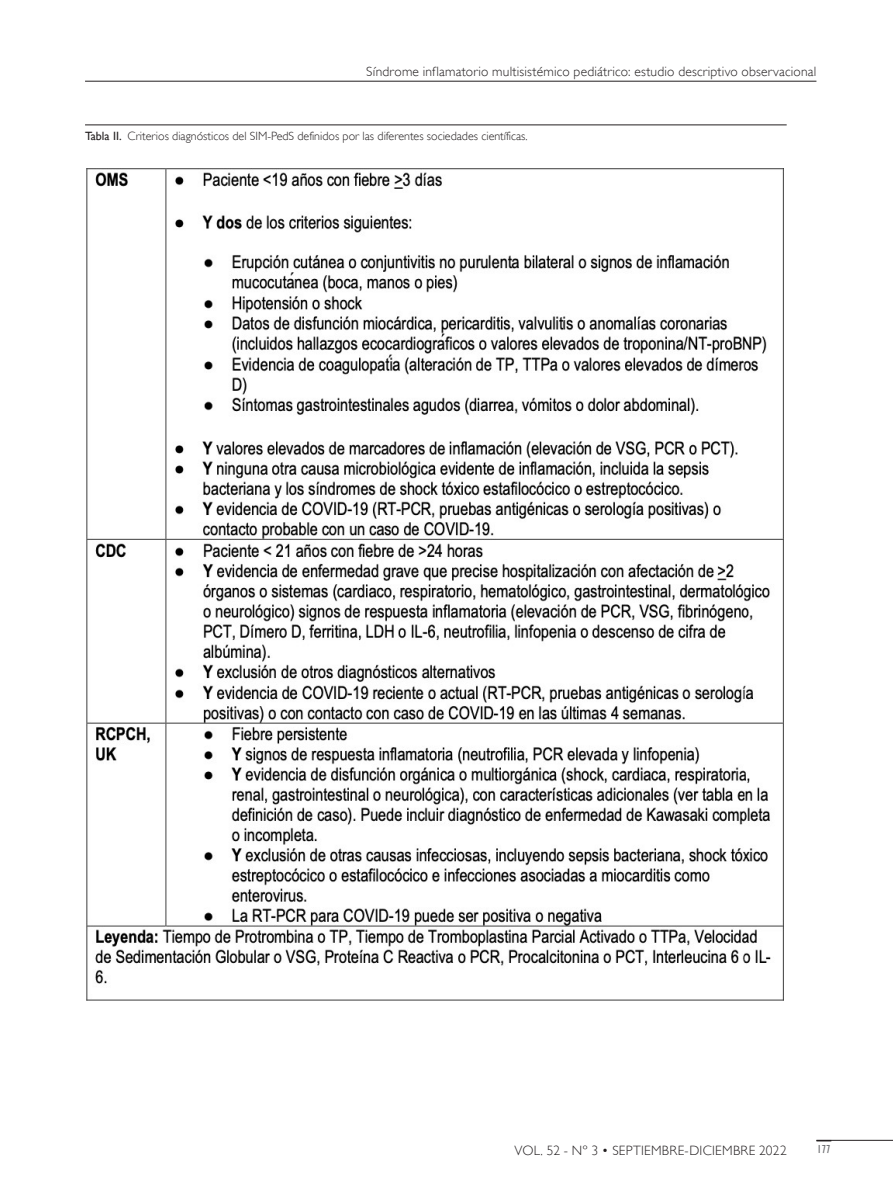
<style>
.page{position:relative;width:893px;height:1191px;background:#fff}
.page>*{position:absolute;margin:0;border:0;box-sizing:border-box;transform-origin:0 0}
.t1{font:300 13.5px "Gill Sans";letter-spacing:.015em;color:#231f20}
._12-Tabla{font:300 12px "Gill Sans";color:#231f20}
.t2{font:condensed 12px "Gill Sans";color:#6c6d70}
.s1{font-weight:400}
</style>
<div class="page">
<hr style="left:85px;top:81px;width:731px;height:1px;background:#231f20">
<hr style="left:816px;top:1140px;width:77px;height:1px;background:#231f20">
<img style="left:86px;top:169px;width:698px;height:831px">
<hr style="left:85px;top:124px;width:702px;height:1px;background:#231f20">
<p class="t1" style="left:366px;top:64px;width:452px">Síndrome inflamatorio multisistémico pediátrico: estudio descriptivo observacional</p>
<p class="_12-Tabla" style="left:85px;top:129px;width:444px"><span class="s1">Tabla II.</span> Criterios diagnósticos del SIM-PedS definidos por las diferentes sociedades científicas.</p>
<p class="t1" style="left:515px;top:1142px;width:274px">VOL. 52 - Nº 3 • SEPTIEMBRE-DICIEMBRE 2022</p>
<p class="t2" style="left:817px;top:1142px;width:15px">177</p>
</div>
